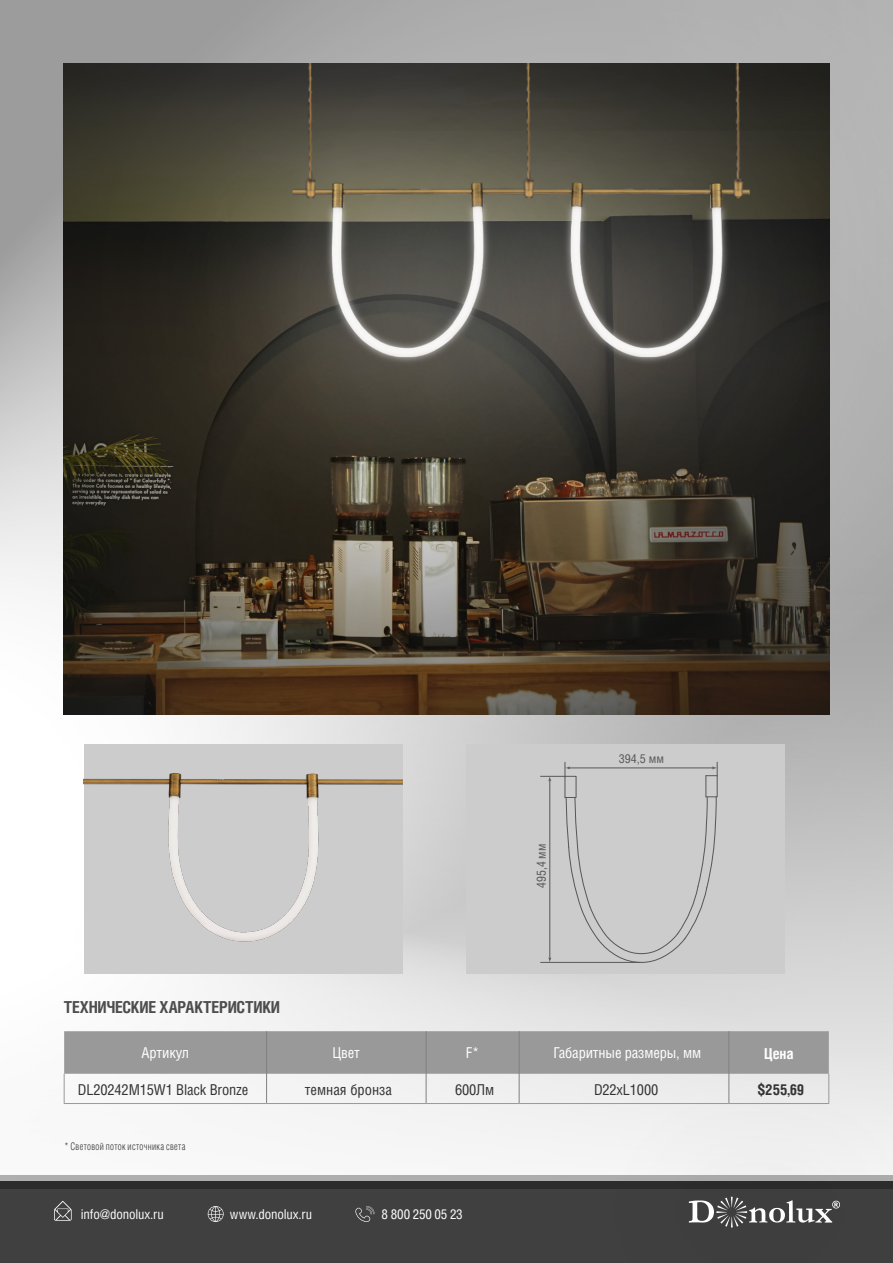
<style>
.page{position:relative;width:893px;height:1263px;background:#fff}
.page>*{position:absolute;margin:0;border:0;box-sizing:border-box;transform-origin:0 0}
.Заголовок{font:700 16.5px "Helios Cond C";letter-spacing:-.01em;color:#4d4d4d}
.t1{font:15px "Helios Cond C";letter-spacing:-.01em;color:#333}
.t2{font:15px "Helios Cond C";letter-spacing:-.01em;color:#fff}
.t3{font:700 15px "Helios Cond C";color:#333}
.t4{font:700 15px "Helios Cond C";color:#fff}
.Заголовок-2{font:13.5px "Helios Cond C";letter-spacing:-.01em;color:#fff}
.t5{font:12.6px "Helios Cond C";color:#575756}
.t6{font:12.15px "Helios Cond C";color:#575756}
.Заголовок-3{font:10.5px "Helios Cond Light C";letter-spacing:.035em;color:#333;scale:.9 1}
</style>
<div class="page">
<img style="left:0;top:0;width:893px;height:1176px">
<div style="left:0;top:1182px;width:893px;height:81px;background:#404040"></div>
<div style="left:586px;top:1084px;width:307px;height:179px;background:#000;opacity:.75"></div>
<svg style="left:689px;top:1197px;width:151px;height:30px"></svg>
<svg style="left:54px;top:1201px;width:18px;height:20px"></svg>
<svg style="left:355px;top:1206px;width:19px;height:16px"></svg>
<svg style="left:208px;top:1206px;width:16px;height:16px"></svg>
<svg style="left:0;top:1176px;width:893px;height:13px;background:#5d5d5d"></svg>
<img style="left:64px;top:64px;width:765px;height:650px">
<img style="left:84px;top:744px;width:319px;height:229px">
<div style="left:466px;top:744px;width:319px;height:229px;background:#ccc"></div>
<svg style="left:541px;top:762px;width:177px;height:201px"></svg>
<hr style="left:64px;top:1103px;width:203px;height:1px;background:#999">
<hr style="left:267px;top:1103px;width:159px;height:1px;background:#999">
<hr style="left:426px;top:1103px;width:93px;height:1px;background:#999">
<hr style="left:519px;top:1103px;width:210px;height:1px;background:#999">
<hr style="left:729px;top:1103px;width:100px;height:1px;background:#999">
<svg style="left:64px;top:1031px;width:765px;height:72px"></svg>
<p class="Заголовок" style="left:64px;top:997px;width:218px">ТЕХНИЧЕСКИЕ ХАРАКТЕРИСТИКИ</p>
<p class="t5" style="left:534px;top:888px;width:46px;rotate:-90deg">495,4 мм</p>
<p class="t6" style="left:619px;top:752px;width:47px">394,5 мм</p>
<p class="t2" style="left:142px;top:1044px;width:49px">Артикул</p>
<p class="t2" style="left:333px;top:1044px;width:29px">Цвет</p>
<p class="t2" style="left:466px;top:1044px;width:15px">F*</p>
<p class="t2" style="left:553px;top:1044px;width:149px">Габаритные размеры, мм</p>
<p class="t4" style="left:764px;top:1044px;width:31px">Цена</p>
<p class="t1" style="left:78px;top:1080px;width:172px">DL20242M15W1 Black Bronze</p>
<p class="t1" style="left:305px;top:1080px;width:89px">темная бронза</p>
<p class="t1" style="left:455px;top:1080px;width:41px">600Лм</p>
<p class="t1" style="left:594px;top:1080px;width:66px">D22xL1000</p>
<p class="t3" style="left:758px;top:1080px;width:48px">$255,69</p>
<p class="Заголовок-3" style="left:65px;top:1140px;width:135px">* Световой поток источника света</p>
<p class="Заголовок-2" style="left:81px;top:1206px;width:85px">info@donolux.ru</p>
<p class="Заголовок-2" style="left:230px;top:1206px;width:84px">www.donolux.ru</p>
<p class="Заголовок-2" style="left:382px;top:1206px;width:83px">8 800 250 05 23</p>
</div>
